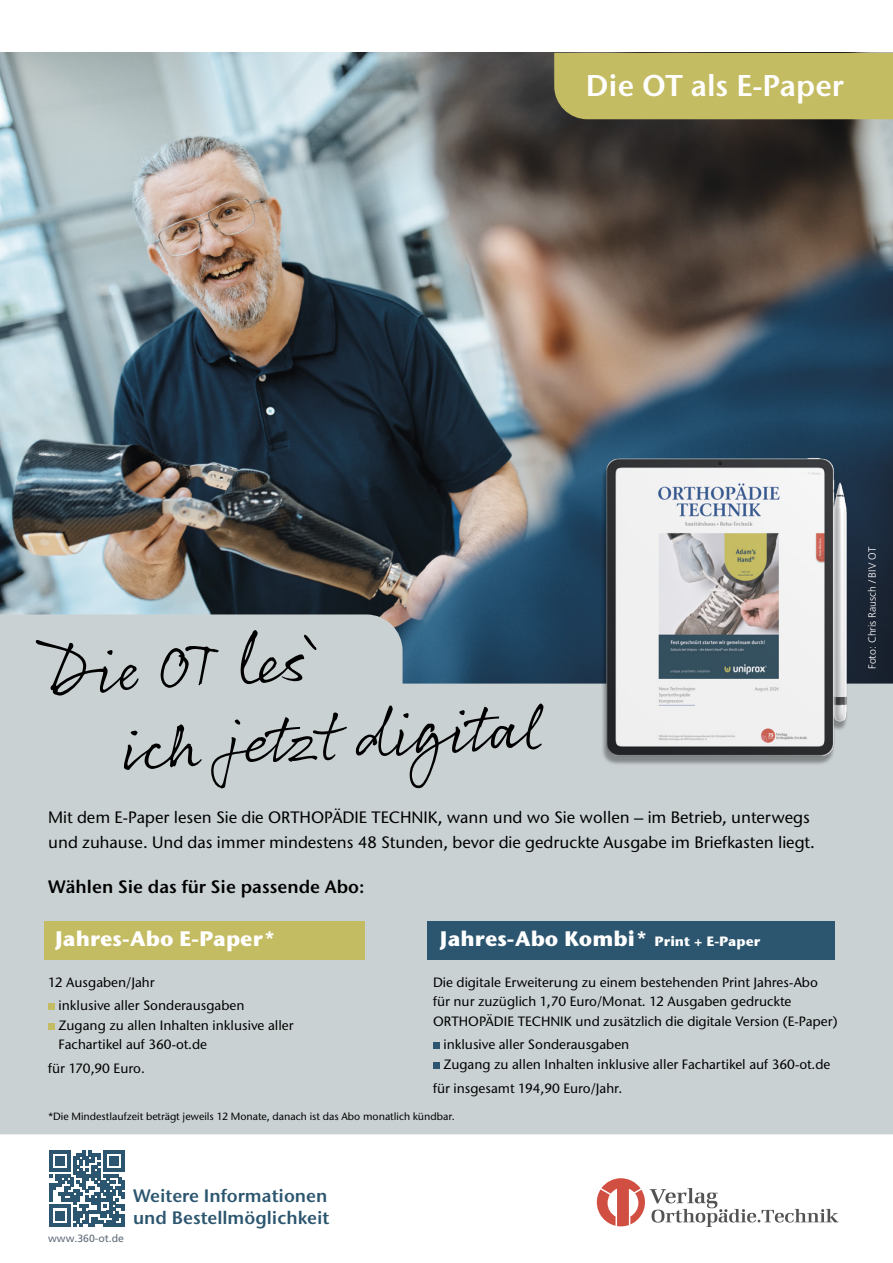
<style>
.page{position:relative;width:893px;height:1263px;background:#fff}
.page>*{position:absolute;margin:0;border:0;box-sizing:border-box;transform-origin:0 0}
.t1{font:65.4px/78.4px "Rollerscript Smooth";color:#000}
.t2{font:600 30px "Stone Sans ITC Std";color:#fff}
.t3{font:700 21px "Stone Sans ITC Std";color:#fff}
.t4{font:600 18px/21.6px "Stone Sans ITC Std";color:#2c566f}
.t5{font:600 18px "Stone Sans ITC Std";color:#000}
.t6{font:500 16.5px/25.5px "Stone Sans ITC Std";color:#000}
.t7{font:500 13.5px/19.5px "Stone Sans ITC Std";color:#000}
.t8{font:500 10.5px "Stone Sans ITC Std";color:#000}
.t9{font:300 10.5px "Frutiger LT Pro";color:#fff}
.t10{font:10.5px "Frutiger LT Pro";color:#616d7a}
.s1{font-size:13.5px}
</style>
<div class="page">
<img style="left:0;top:53px;width:893px;height:631px">
<div style="left:0;top:684px;width:893px;height:450px;background:#cad1d3"></div>
<img style="left:494px;top:434px;width:355px;height:367px">
<div style="left:554px;top:53px;width:339px;height:66px;background:#c4bc63"></div>
<div style="left:45px;top:922px;width:320px;height:38px;background:#c4bc63"></div>
<div style="left:427px;top:922px;width:407px;height:38px;background:#2c566f"></div>
<div style="left:48px;top:1003px;width:7px;height:7px;background:#c4bc63"></div>
<div style="left:48px;top:1023px;width:7px;height:7px;background:#c4bc63"></div>
<div style="left:433px;top:1042px;width:7px;height:7px;background:#2c566f"></div>
<div style="left:433px;top:1062px;width:7px;height:7px;background:#2c566f"></div>
<div style="left:0;top:614px;width:403px;height:73px;background:#cad1d3"></div>
<svg style="left:49px;top:1151px;width:75px;height:75px"></svg>
<svg style="left:597px;top:1178px;width:241px;height:49px"></svg>
<p class="t2" style="left:586px;top:66px;width:260px">Die OT als E-Paper</p>
<p class="t1" style="left:116px;top:628px;width:401px;text-indent:-77px;rotate:-3deg">Die OT le s<br>ich je tzt digi tal</p>
<p class="t6" style="left:48px;top:804px;width:768px">Mit dem E-Paper lesen Sie die ORTHOPÄDIE TECHNIK, wann und wo Sie wollen – im Betrieb, unterwegs und zuhause. Und das immer mindestens 48 Stunden, bevor die gedruckte Ausgabe im Briefkasten liegt.</p>
<p class="t5" style="left:48px;top:876px;width:318px">Wählen Sie das für Sie passende Abo:</p>
<p class="t3" style="left:55px;top:925px;width:223px">Jahres-Abo E-Paper*</p>
<p class="t7" style="left:48px;top:972px;width:108px">12 Ausgaben/Jahr</p>
<p class="t7" style="left:59px;top:996px;width:187px">inklusive aller Sonderausgaben</p>
<p class="t7" style="left:59px;top:1015px;width:236px">Zugang zu allen Inhalten inklusive aller<br>Fachartikel auf 360-ot.de</p>
<p class="t7" style="left:48px;top:1059px;width:98px">für 170,90 Euro.</p>
<p class="t3" style="left:440px;top:925px;width:322px">Jahres-Abo Kombi* <span class="s1">Print + E-Paper</span></p>
<p class="t7" style="left:433px;top:972px;width:386px">Die digitale Erweiterung zu einem bestehenden Print Jahres-Abo</p>
<p class="t7" style="left:433px;top:991px;width:406px">für nur zuzüglich 1,70 Euro/Monat. 12 Ausgaben gedruckte<br>ORTHOPÄDIE TECHNIK und zusätzlich die digitale Version (E-Paper)</p>
<p class="t7" style="left:443px;top:1035px;width:187px">inklusive aller Sonderausgaben</p>
<p class="t7" style="left:443px;top:1054px;width:388px">Zugang zu allen Inhalten inklusive aller Fachartikel auf 360-ot.de</p>
<p class="t7" style="left:433px;top:1078px;width:191px">für insgesamt 194,90 Euro/Jahr.</p>
<p class="t8" style="left:49px;top:1109px;width:408px">*Die Mindestlaufzeit beträgt jeweils 12 Monate, danach ist das Abo monatlich kündbar.</p>
<p class="t10" style="left:48px;top:1232px;width:77px">www.360-ot.de</p>
<p class="t4" style="left:133px;top:1185px;width:198px">Weitere Informationen und Bestellmöglichkeit</p>
<p class="t9" style="left:866px;top:669px;width:123px;rotate:-90deg">Foto: Chris Rausch / BIV OT</p>
</div>
